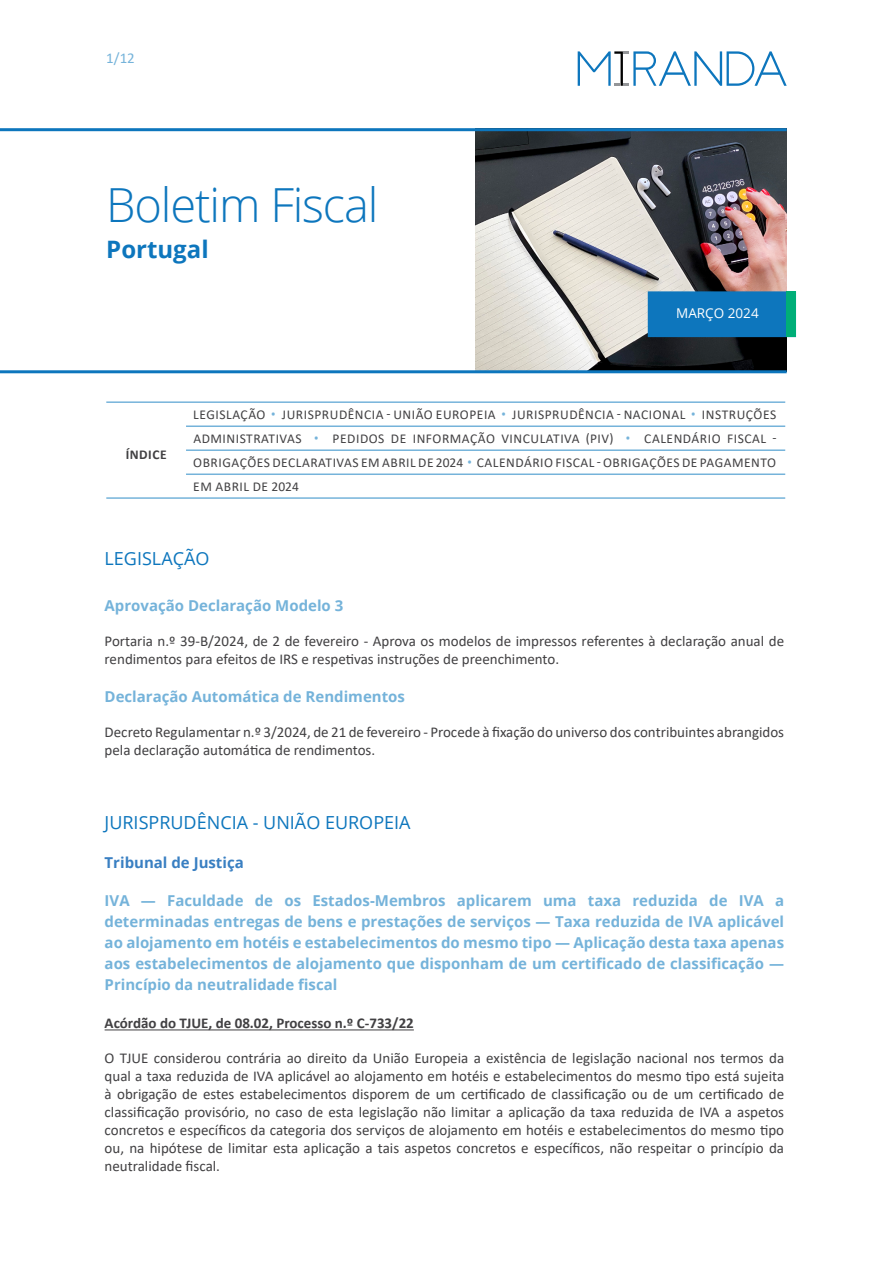
<style>
.page{position:relative;width:893px;height:1263px;background:#fff}
.page>*{position:absolute;margin:0;border:0;box-sizing:border-box;transform-origin:0 0}
.t1{font:300 46.95px "Open Sans";letter-spacing:-.025em;color:#0d76bd}
.t2{font:700 24px "Open Sans";color:#0d76bd}
.t3{font:18px "Open Sans";color:#0d76bd}
.t4{font:15px/18px "Calibri";color:#414042}
.t5{font:700 15px/21px "Open Sans";color:#75b3da;text-align:justify}
.t6{font:700 15px "Calibri";color:#414042}
.t7{font:700 15px "Open Sans";color:#397fc2}
.t8{font:15px "Calibri";color:#75b3da}
.t9{font:13.5px/24px "Calibri";letter-spacing:.04em;color:#414042;text-align:justify}
.t10{font:13.5px "Open Sans";color:#fff}
.t11{font:700 13.5px "Calibri";letter-spacing:.04em;color:#414042}
.s1{font-family:"Open Sans";color:#75b3da}
</style>
<div class="page">
<hr style="left:105px;top:1029px;width:309px;height:1px;background:#414042">
<hr style="left:186px;top:425px;width:599px;height:2px;background:#75b3da">
<hr style="left:186px;top:449px;width:599px;height:2px;background:#75b3da">
<hr style="left:186px;top:473px;width:599px;height:2px;background:#75b3da">
<hr style="left:106px;top:401px;width:679px;height:2px;background:#75b3da">
<img style="left:476px;top:129px;width:311px;height:243px">
<svg style="left:578px;top:51px;width:209px;height:35px"></svg>
<hr style="left:0;top:128px;width:785px;height:3px;background:#0d76bd">
<hr style="left:0;top:370px;width:785px;height:3px;background:#0d76bd">
<div style="left:648px;top:291px;width:148px;height:46px;background:#0d76bd;border:3px solid #0d76bd"></div>
<div style="left:787px;top:291px;width:9px;height:46px;background:#00ae78"></div>
<hr style="left:106px;top:497px;width:679px;height:2px;background:#75b3da">
<p class="t8" style="left:106px;top:47px;width:30px">1/12</p>
<h1 class="t1" style="left:106px;top:173px;width:274px">Boletim Fiscal</h1>
<h2 class="t2" style="left:106px;top:233px;width:104px">Portugal</h2>
<p class="t10" style="left:676px;top:304px;width:84px">MARÇO 2024</p>
<p class="t11" style="left:126px;top:444px;width:42px">ÍNDICE</p>
<p class="t9" style="left:193px;top:402px;width:585px">LEGISLAÇÃO <span class="s1">•</span> JURISPRUDÊNCIA - UNIÃO EUROPEIA <span class="s1">•</span> JURISPRUDÊNCIA - NACIONAL <span class="s1">•</span> INSTRUÇÕES ADMINISTRATIVAS <span class="s1">•</span> PEDIDOS DE INFORMAÇÃO VINCULATIVA (PIV) <span class="s1">•</span> CALENDÁRIO FISCAL - OBRIGAÇÕES DECLARATIVAS EM ABRIL DE 2024 <span class="s1">•</span> CALENDÁRIO FISCAL - OBRIGAÇÕES DE PAGAMENTO EM ABRIL DE 2024</p>
<p class="t3" style="left:105px;top:546px;width:106px">LEGISLAÇÃO</p>
<p class="t5" style="left:105px;top:595px;width:240px">Aprovação Declaração Modelo 3</p>
<p class="t4" style="left:105px;top:632px;width:681px">Portaria n.º 39-B/2024, de 2 de fevereiro - Aprova os modelos de impressos referentes à declaração anual de rendimentos para efeitos de IRS e respetivas instruções de preenchimento.</p>
<p class="t5" style="left:105px;top:686px;width:302px">Declaração Automática de Rendimentos</p>
<p class="t4" style="left:105px;top:723px;width:681px">Decreto Regulamentar n.º 3/2024, de 21 de fevereiro - Procede à fixação do universo dos contribuintes abrangidos pela declaração automática de rendimentos.</p>
<p class="t3" style="left:105px;top:810px;width:307px">JURISPRUDÊNCIA - UNIÃO EUROPEIA</p>
<p class="t7" style="left:105px;top:852px;width:141px">Tribunal de Justiça</p>
<p class="t5" style="left:105px;top:890px;width:681px">IVA — Faculdade de os Estados‑Membros aplicarem uma taxa reduzida de IVA a determinadas entregas de bens e prestações de serviços — Taxa reduzida de IVA aplicável ao alojamento em hotéis e estabelecimentos do mesmo tipo — Aplicação desta taxa apenas aos estabelecimentos de alojamento que disponham de um certificado de classificação — Princípio da neutralidade fiscal</p>
<p class="t6" style="left:105px;top:1013px;width:311px">Acórdão do TJUE, de 08.02, Processo n.º C‑733/22</p>
<p class="t4" style="left:105px;top:1049px;width:681px;text-align:justify">O TJUE considerou contrária ao direito da União Europeia a existência de legislação nacional nos termos da qual a taxa reduzida de IVA aplicável ao alojamento em hotéis e estabelecimentos do mesmo tipo está sujeita à obrigação de estes estabelecimentos disporem de um certificado de classificação ou de um certificado de classificação provisório, no caso de esta legislação não limitar a aplicação da taxa reduzida de IVA a aspetos concretos e específicos da categoria dos serviços de alojamento em hotéis e estabelecimentos do mesmo tipo ou, na hipótese de limitar esta aplicação a tais aspetos concretos e específicos, não respeitar o princípio da neutralidade fiscal.</p>
</div>
